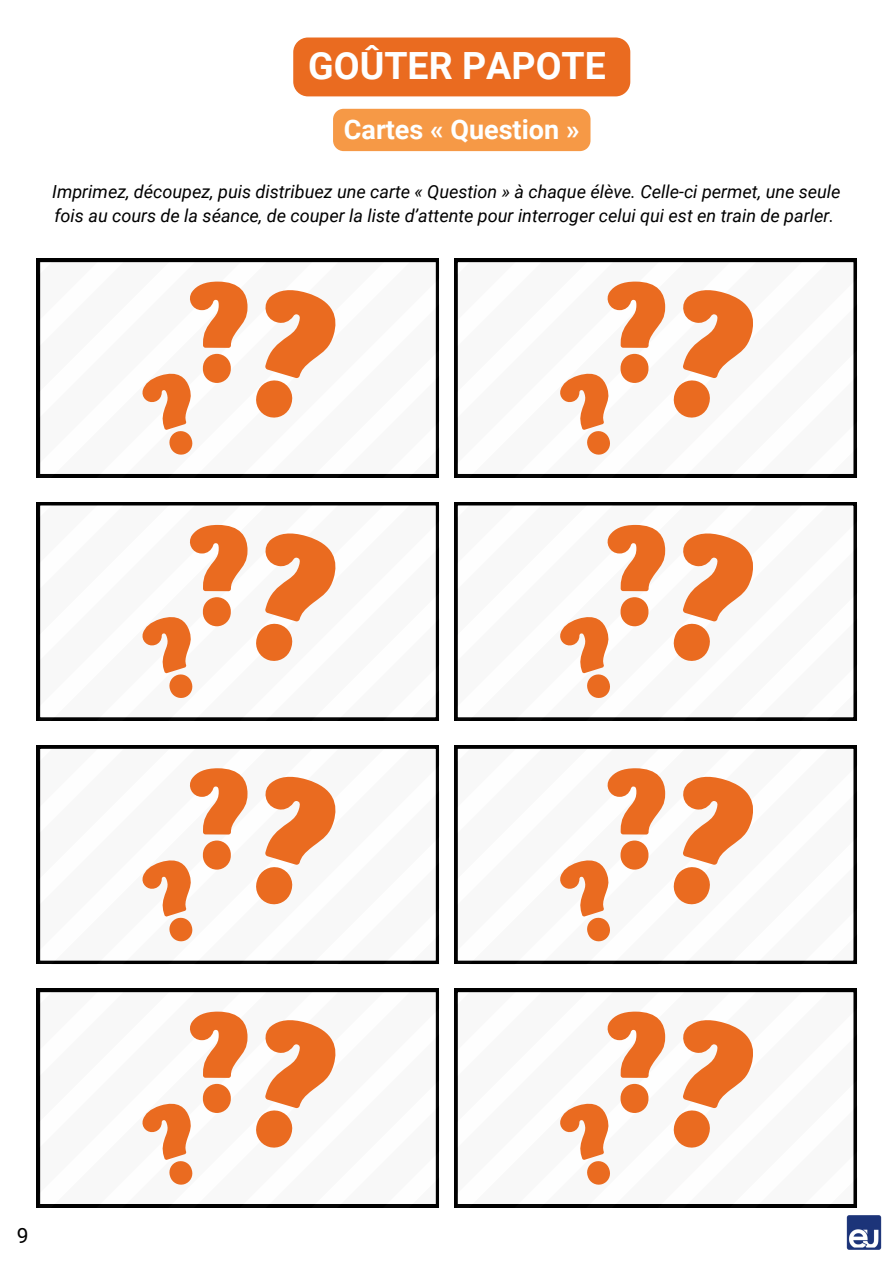
<style>
.page{position:relative;width:894px;height:1264px;background:#fff}
.page>*{position:absolute;margin:0;border:0;box-sizing:border-box;transform-origin:0 0}
.t1{font:700 37.5px "Roboto";color:#feffff}
.t2{font:700 27px "Roboto";color:#feffff}
.t3{font:21px "Roboto";color:#000}
.t4{font:italic 18px/24.8px "Roboto";color:#000}
</style>
<div class="page">
<img style="left:846px;top:1215px;width:35px;height:34px">
<div style="left:293px;top:37px;width:337px;height:59px;background:#ea6b20;border-radius:15px"></div>
<div style="left:333px;top:109px;width:257px;height:42px;background:#f69946"></div>
<div style="left:37px;top:259px;width:401px;height:218px;background:#000"></div>
<img style="left:40px;top:262px;width:399px;height:215px">
<svg style="left:254px;top:290px;width:81px;height:129px"></svg>
<div style="left:203px;top:354px;width:28px;height:29px;background:#ea6b20;border-radius:14px"></div>
<svg style="left:186px;top:281px;width:61px;height:67px"></svg>
<svg style="left:140px;top:370px;width:52px;height:84px"></svg>
<div style="left:454px;top:259px;width:402px;height:218px;background:#000"></div>
<img style="left:457px;top:262px;width:400px;height:215px">
<svg style="left:671px;top:290px;width:81px;height:129px"></svg>
<div style="left:620px;top:354px;width:28px;height:29px;background:#ea6b20;border-radius:14px"></div>
<svg style="left:604px;top:281px;width:61px;height:67px"></svg>
<svg style="left:558px;top:370px;width:52px;height:84px"></svg>
<svg style="left:37px;top:502px;width:401px;height:218px;background:#161616"></svg>
<img style="left:40px;top:506px;width:399px;height:215px">
<svg style="left:254px;top:533px;width:81px;height:130px"></svg>
<div style="left:203px;top:597px;width:28px;height:29px;background:#ea6b20;border-radius:14px"></div>
<svg style="left:186px;top:525px;width:61px;height:66px"></svg>
<svg style="left:140px;top:613px;width:52px;height:85px"></svg>
<svg style="left:454px;top:502px;width:402px;height:218px;background:#161616"></svg>
<img style="left:457px;top:506px;width:400px;height:215px">
<svg style="left:671px;top:533px;width:81px;height:130px"></svg>
<div style="left:620px;top:597px;width:28px;height:29px;background:#ea6b20;border-radius:14px"></div>
<svg style="left:604px;top:525px;width:61px;height:66px"></svg>
<svg style="left:558px;top:613px;width:52px;height:85px"></svg>
<svg style="left:37px;top:745px;width:401px;height:218px;background:#070707"></svg>
<img style="left:40px;top:749px;width:399px;height:215px">
<svg style="left:254px;top:776px;width:81px;height:130px"></svg>
<div style="left:203px;top:840px;width:28px;height:29px;background:#ea6b20;border-radius:14px"></div>
<svg style="left:186px;top:768px;width:61px;height:66px"></svg>
<svg style="left:140px;top:856px;width:52px;height:85px"></svg>
<svg style="left:454px;top:745px;width:402px;height:218px;background:#070707"></svg>
<img style="left:457px;top:749px;width:400px;height:215px">
<svg style="left:671px;top:776px;width:81px;height:130px"></svg>
<div style="left:620px;top:840px;width:28px;height:29px;background:#ea6b20;border-radius:14px"></div>
<svg style="left:604px;top:768px;width:61px;height:66px"></svg>
<svg style="left:558px;top:856px;width:52px;height:85px"></svg>
<div style="left:37px;top:988px;width:401px;height:219px;background:#000"></div>
<img style="left:40px;top:992px;width:399px;height:215px">
<svg style="left:254px;top:1020px;width:81px;height:129px"></svg>
<div style="left:203px;top:1083px;width:28px;height:29px;background:#ea6b20;border-radius:14px"></div>
<svg style="left:186px;top:1011px;width:61px;height:66px"></svg>
<svg style="left:140px;top:1100px;width:52px;height:84px"></svg>
<div style="left:454px;top:988px;width:402px;height:219px;background:#000"></div>
<img style="left:457px;top:992px;width:400px;height:215px">
<svg style="left:671px;top:1020px;width:81px;height:129px"></svg>
<div style="left:620px;top:1083px;width:28px;height:29px;background:#ea6b20;border-radius:14px"></div>
<svg style="left:604px;top:1011px;width:61px;height:66px"></svg>
<svg style="left:558px;top:1100px;width:52px;height:84px"></svg>
<h2 class="t1" style="left:308px;top:44px;width:299px">GOÛTER PAPOTE</h2>
<p class="t2" style="left:344px;top:114px;width:237px">Cartes « Question »</p>
<p class="t4" style="left:52px;top:179px;width:789px">Imprimez, découpez, puis distribuez une carte « Question » à chaque élève. Celle-ci permet, une seule fois au cours de la séance, de couper la liste d’attente pour interroger celui qui est en train de parler.</p>
<p class="t3" style="left:17px;top:1223px;width:13px">9</p>
</div>
